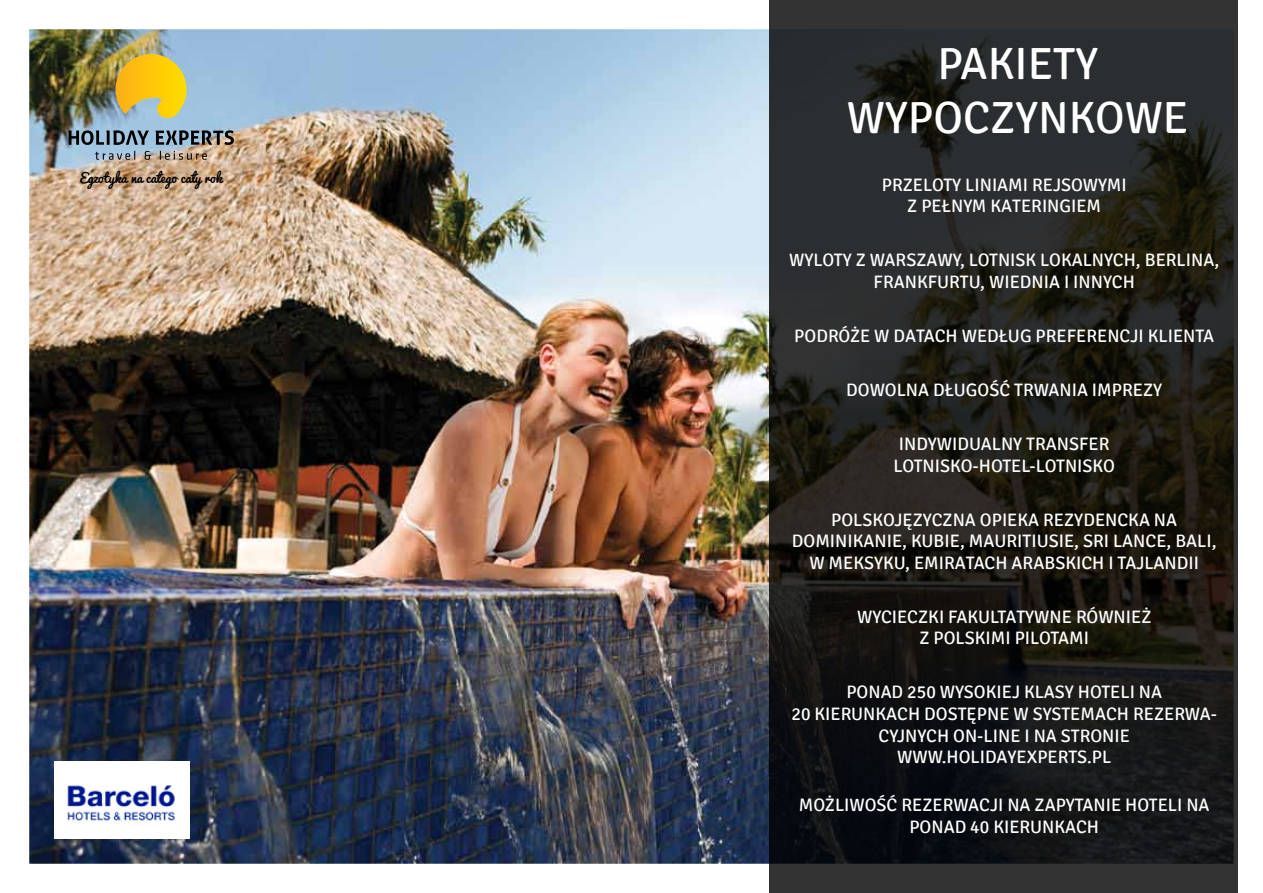
<style>
.page{position:relative;width:1263px;height:893px;background:#fff}
.page>*{position:absolute;margin:0;border:0;box-sizing:border-box;transform-origin:0 0}
.t1{font:45px/54px "Signika";color:#fff;text-align:center}
.t2{font:18px/21.6px "Signika";color:#fff;text-align:center}
.t3{font:13.2px "Pacifico";color:#000}
</style>
<div class="page">
<img style="left:29px;top:0;width:1209px;height:893px">
<svg style="left:769px;top:0;width:468px;height:893px;background:#1f1f1d"></svg>
<svg style="left:95px;top:151px;width:40px;height:9px"></svg>
<svg style="left:145px;top:151px;width:6px;height:9px"></svg>
<svg style="left:160px;top:151px;width:47px;height:9px"></svg>
<svg style="left:115px;top:54px;width:71px;height:66px;background:#dfc042"></svg>
<svg style="left:68px;top:130px;width:81px;height:15px"></svg>
<svg style="left:155px;top:130px;width:79px;height:15px"></svg>
<img style="left:54px;top:761px;width:135px;height:78px">
<p class="t3" style="left:80px;top:171px;width:144px">Egzotyka na całego cały rok</p>
<h1 class="t1" style="left:847px;top:38px;width:337px">PAKIETY<br>WYPOCZYNKOWE</h1>
<p class="t2" style="left:882px;top:174px;width:246px">PRZELOTY LINIAMI REJSOWYMI<br>Z PEŁNYM KATERINGIEM</p>
<p class="t2" style="left:789px;top:250px;width:431px">WYLOTY Z WARSZAWY, LOTNISK LOKALNYCH, BERLINA,<br>FRANKFURTU, WIEDNIA I INNYCH</p>
<p class="t2" style="left:794px;top:325px;width:421px">PODRÓŻE W DATACH WEDŁUG PREFERENCJI KLIENTA</p>
<p class="t2" style="left:846px;top:379px;width:317px">DOWOLNA DŁUGOŚĆ TRWANIA IMPREZY</p>
<p class="t2" style="left:893px;top:433px;width:223px;text-align:left">I NDYWIDUALNY TRANSFER<br>LOTNISKO-HOTEL-LOTNISKO</p>
<p class="t2" style="left:792px;top:509px;width:426px">POLSKOJĘZYCZNA OPIEKA REZYDENCKA NA<br>DOMINIKANIE, KUBIE, MAURITIUSIE, SRI LANCE, BALI,<br>W MEKSYKU, EM IRATACH ARABSKICH I TAJLANDII</p>
<p class="t2" style="left:857px;top:606px;width:296px">WYCIECZKI FAKULTATYWNE RÓWNIEŻ<br>Z POLSKIMI PILOTAMI</p>
<p class="t2" style="left:791px;top:682px;width:427px">PONAD 250 WYSOKIEJ KLASY HOTELI NA<br>20 KIERUNKACH DOSTĘPNE W SYSTEMACH REZERWA-CYJNYCH ON-LINE I NA STRONIE WWW.HOLIDAYEXPERTS.PL</p>
<p class="t2" style="left:799px;top:795px;width:412px">MOŻLIWOŚĆ REZERWACJI NA ZAPYTANIE HOTELI NA<br>PONAD 40 KIERUNKACH</p>
</div>
